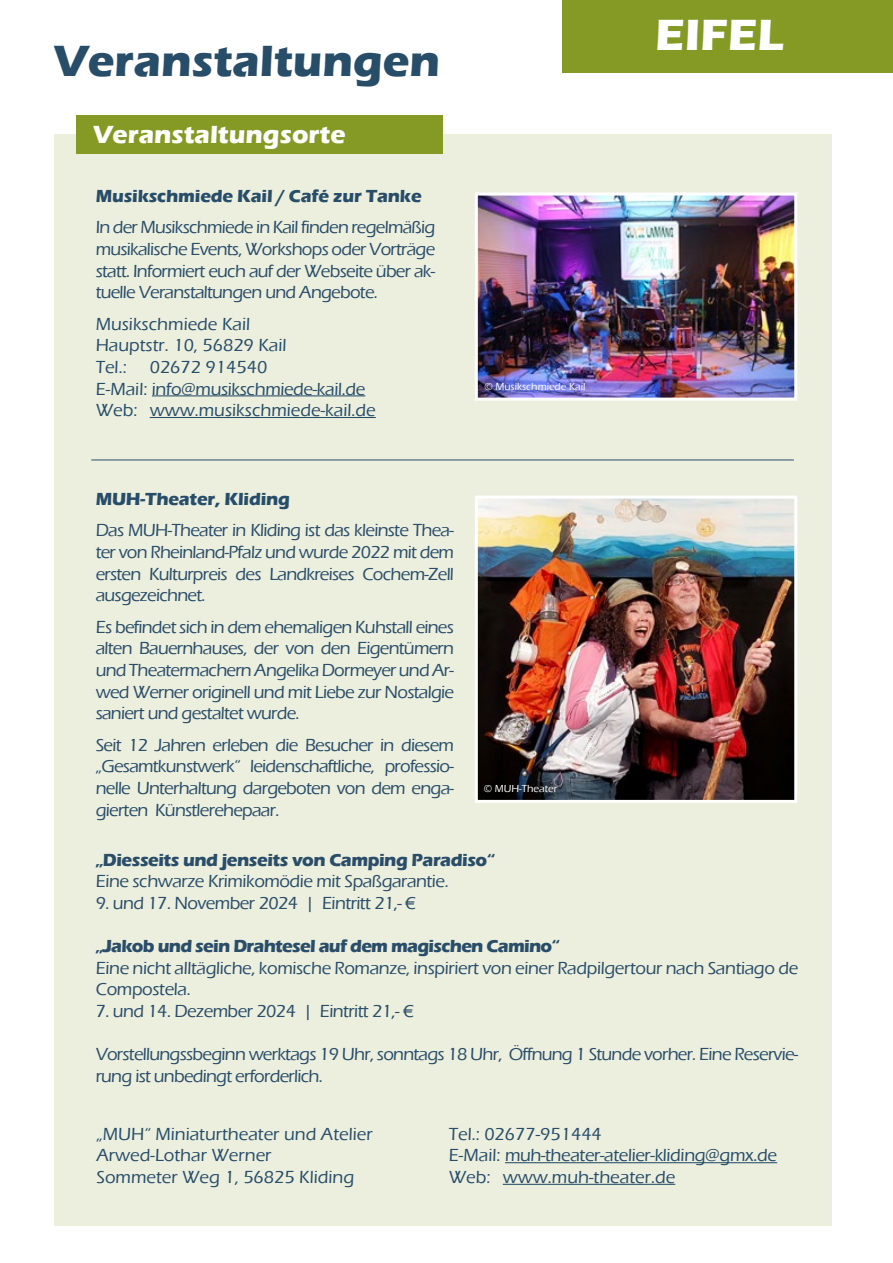
<style>
.page{position:relative;width:893px;height:1263px;background:#fff}
.page>*{position:absolute;margin:0;border:0;box-sizing:border-box;transform-origin:0 0}
.t1{font:700 45px "Eras ITC";color:#284d69}
.t2{font:700 45px "Eras ITC";color:#fff}
.t3{font:700 25.5px "Eras ITC";color:#fff}
.t4{font:500 18px/21.6px "Eras ITC";letter-spacing:-.04em;color:#2a4d69;text-align:justify}
.t5{font:500 18px/21.6px "Eras ITC";color:#284d69}
.t6{font:500 18px/21.6px "Eras ITC";letter-spacing:-.02em;color:#2a4d69}
.t7{font:700 18px "Eras ITC";letter-spacing:-.04em;color:#2a4d69}
.t8{font:700 18px "Eras ITC";letter-spacing:-.01em;color:#284d69}
.t9{font:500 10.5px "Eras ITC";color:#fff}
</style>
<div class="page">
<div style="left:563px;top:0;width:330px;height:72px;background:#859a25"></div>
<div style="left:54px;top:135px;width:777px;height:1091px;background:#ecefde"></div>
<div style="left:76px;top:116px;width:367px;height:38px;background:#859a25"></div>
<hr style="left:152px;top:395px;width:213px;height:1px;background:#284d69">
<hr style="left:150px;top:417px;width:226px;height:1px;background:#284d69">
<hr style="left:505px;top:1162px;width:272px;height:1px;background:#284d69">
<hr style="left:503px;top:1184px;width:172px;height:1px;background:#284d69">
<img style="left:479px;top:197px;width:314px;height:200px">
<div style="left:475px;top:193px;width:322px;height:208px;border:3px solid #fff"></div>
<img style="left:479px;top:500px;width:314px;height:299px">
<div style="left:475px;top:496px;width:322px;height:307px;border:3px solid #fff"></div>
<hr style="left:91px;top:460px;width:703px;height:1px;background:#284d69">
<h1 class="t1" style="left:54px;top:35px;width:388px">Veranstaltungen</h1>
<h2 class="t3" style="left:93px;top:120px;width:254px">Veranstaltungsorte</h2>
<p class="t8" style="left:96px;top:186px;width:327px">Musikschmiede Kail / Café zur Tanke</p>
<p class="t4" style="left:96px;top:217px;width:341px">In der Musikschmiede in Kail finden regelmäßig musikalische Events, Workshops oder Vorträge statt. Informiert euch auf der Webseite über ak&shy;tuelle Veranstaltungen und Angebote.</p>
<p class="t5" style="left:96px;top:313px;width:192px">Musikschmiede Kail<br>Hauptstr. 10, 56829 Kail<br>Tel.:</p>
<p class="t5" style="left:96px;top:356px;width:282px;text-indent:54px">02672 914540<br>E-Mail: info@musikschmiede-kail.de<br>Web: www.musikschmiede-kail.de</p>
<p class="t9" style="left:484px;top:381px;width:103px">© Musikschmiede Kail</p>
<h1 class="t2" style="left:655px;top:9px;width:130px">EIFEL</h1>
<p class="t8" style="left:96px;top:489px;width:196px">MUH-Theater, Kliding</p>
<p class="t4" style="left:96px;top:520px;width:360px">Das MUH-Theater in Kliding ist das kleinste Thea&shy;ter von Rheinland-Pfalz und wurde 2022 mit dem ersten Kulturpreis des Landkreises Cochem-Zell ausgezeichnet.</p>
<p class="t4" style="left:96px;top:616px;width:360px">Es befindet sich in dem ehemaligen Kuhstall eines alten Bauernhauses, der von den Eigentümern und Theatermachern Angelika Dormeyer und Ar&shy;wed Werner originell und mit Liebe zur Nostalgie saniert und gestaltet wurde.</p>
<p class="t4" style="left:96px;top:734px;width:360px">Seit 12 Jahren erleben die Besucher in diesem „Gesamtkunstwerk“ leidenschaftliche, professio&shy;nelle Unterhaltung dargeboten von dem enga&shy;gierten Künstlerehepaar.</p>
<p class="t7" style="left:96px;top:849px;width:400px">„Diesseits und jenseits von Camping Paradiso“</p>
<p class="t4" style="left:96px;top:871px;width:354px">Eine schwarze Krimikomödie mit Spaßgarantie.</p>
<p class="t4" style="left:96px;top:892px;width:322px">9. und 17. November 2024 | Eintritt 21,- €</p>
<p class="t7" style="left:96px;top:936px;width:465px">„Jakob und sein Drahtesel auf dem magischen Camino“</p>
<p class="t6" style="left:96px;top:957px;width:704px">Eine nicht alltägliche, komische Romanze, inspiriert von einer Radpilgertour nach Santiago de<br>Compostela.</p>
<p class="t4" style="left:96px;top:1000px;width:319px">7. und 14. Dezember 2024 | Eintritt 21,- €</p>
<p class="t4" style="left:96px;top:1043px;width:704px">Vorstellungssbeginn werktags 19 Uhr, sonntags 18 Uhr, Öffnung 1 Stunde vorher. Eine Reservie&shy;rung ist unbedingt erforderlich.</p>
<p class="t9" style="left:484px;top:783px;width:75px">© MUH-Theater</p>
<p class="t5" style="left:96px;top:1123px;width:278px">„MUH“ Miniaturtheater und Atelier<br>Arwed-Lothar Werner<br>Sommeter Weg 1, 56825 Kliding</p>
<p class="t5" style="left:449px;top:1123px;width:330px">Tel.: 02677-951444<br>E-Mail: muh-theater-atelier-kliding@gmx.de<br>Web: www.muh-theater.de</p>
</div>
